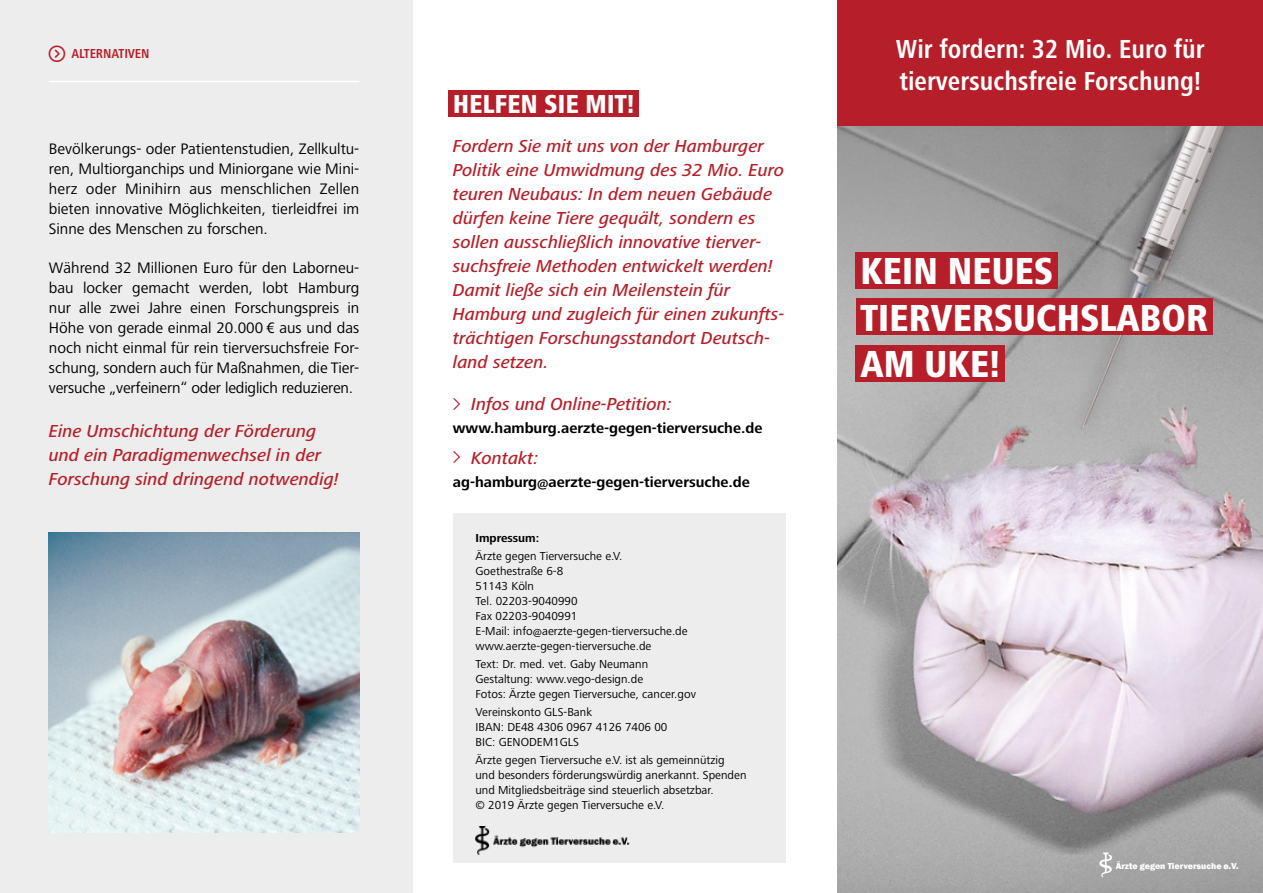
<style>
.page{position:relative;width:1263px;height:893px;background:#fff}
.page>*{position:absolute;margin:0;border:0;box-sizing:border-box;transform-origin:0 0}
.t1{font:800 condensed 39px/46.5px "Frutiger Next LT";letter-spacing:-.01em;color:#fff}
.t2{font:700 condensed 27px/31.5px "Frutiger Next LT";color:#fff}
.t3{font:800 condensed 27px "Frutiger Next LT";letter-spacing:-.01em;color:#fff}
.t4{font:italic 500 18px/24px "Frutiger Next LT";color:#b61f29}
.t5{font:15.75px/20px "Frutiger Next LT";letter-spacing:-.005em;color:#000;text-align:justify}
.t6{font:700 15px "Frutiger Next LT";color:#000}
.t7{font:700 condensed 13.5px "Frutiger Next LT";letter-spacing:-.01em;color:#b61f29}
.t8{font:12px/15px "Frutiger Next LT";color:#000}
.t9{font:700 12px "Frutiger Next LT";color:#000}
.t10{font:800 8.85px "Franklin Gothic";color:#fff}
</style>
<div class="page">
<div style="left:838px;top:0;width:425px;height:131px;background:#b61f29"></div>
<div style="left:0;top:0;width:412px;height:893px;background:#ededed"></div>
<img style="left:838px;top:126px;width:425px;height:767px">
<div style="left:454px;top:513px;width:332px;height:350px;background:#ededed"></div>
<div style="left:856px;top:252px;width:202px;height:36px;background:#b61f29"></div>
<div style="left:856px;top:299px;width:357px;height:36px;background:#b61f29"></div>
<div style="left:856px;top:345px;width:149px;height:36px;background:#b61f29"></div>
<svg style="left:1099px;top:852px;width:13px;height:25px"></svg>
<div style="left:449px;top:90px;width:190px;height:27px;background:#b61f29"></div>
<img style="left:476px;top:827px;width:154px;height:27px">
<img style="left:49px;top:533px;width:310px;height:299px">
<hr style="left:49px;top:81px;width:310px;height:1px;background:#fff">
<p class="t7" style="left:49px;top:46px;width:102px">◆ ALTERNATIVEN</p>
<h3 class="t5" style="left:49px;top:139px;width:312px">Bevölkerungs- oder Patientenstudien, Zellkultu&shy;ren, Multiorganchips und Miniorgane wie Mini&shy;herz oder Minihirn aus menschlichen Zellen bieten innovative Möglichkeiten, tierleidfrei im Sinne des Menschen zu forschen.</h3>
<p class="t5" style="left:49px;top:258px;width:312px">Während 32 Millionen Euro für den Laborneu&shy;bau locker gemacht werden, lobt Hamburg nur alle zwei Jahre einen Forschungspreis in Höhe von gerade einmal 20.000 € aus und das noch nicht einmal für rein tierversuchsfreie For&shy;schung, sondern auch für Maßnahmen, die Tier&shy;versuche „verfeinern“ oder lediglich reduzieren.</p>
<h3 class="t4" style="left:49px;top:419px;width:291px">Eine Umschichtung der Förderung und ein Paradigmenwechsel in der<br>Forschung sind dringend notwendig!</h3>
<h2 class="t3" style="left:453px;top:89px;width:183px">HELFEN SIE MIT!</h2>
<p class="t4" style="left:453px;top:134px;width:333px">Fordern Sie mit uns von der Hamburger Politik eine Umwidmung des 32 Mio. Euro teuren Neubaus: In dem neuen Gebäude dürfen keine Tiere gequält, sondern es sollen ausschließlich innovative tierver&shy;suchsfreie Methoden entwickelt werden!<br>Damit ließe sich ein Meilenstein für Hamburg und zugleich für einen zukunfts&shy;trächtigen Forschungsstandort Deutsch&shy;land setzen.</p>
<h3 class="t4" style="left:471px;top:392px;width:202px">Infos und Online-Petition:</h3>
<p class="t6" style="left:453px;top:419px;width:311px">www.hamburg.aerzte-gegen-tierversuche.de</p>
<h3 class="t4" style="left:471px;top:446px;width:69px">Kontakt:</h3>
<p class="t6" style="left:453px;top:473px;width:298px">ag-hamburg@aerzte-gegen-tierversuche.de</p>
<p class="t9" style="left:476px;top:531px;width:65px">Impressum:</p>
<p class="t8" style="left:476px;top:548px;width:214px">Ärzte gegen Tierversuche e.V.<br>Goethestraße 6-8<br>51143 Köln<br>Tel. 02203-9040990<br>Fax 02203-9040991<br>E-Mail: info@aerzte-gegen-tierversuche.de www.aerzte-gegen-tierversuche.de</p>
<p class="t8" style="left:476px;top:656px;width:222px">Text: Dr. med. vet. Gaby Neumann<br>Gestaltung: www.vego-design.de<br>Fotos: Ärzte gegen Tierversuche, cancer.gov</p>
<p class="t8" style="left:476px;top:704px;width:193px">Vereinskonto GLS-Bank<br>IBAN: DE48 4306 0967 4126 7406 00<br>BIC: GENODEM1GLS</p>
<p class="t8" style="left:476px;top:752px;width:272px">Ärzte gegen Tierversuche e.V. ist als gemeinnützig und besonders förderungswürdig anerkannt. Spenden und Mitgliedsbeiträge sind steuerlich absetzbar.<br>© 2019 Ärzte gegen Tierversuche e.V.</p>
<h2 class="t2" style="left:896px;top:33px;width:310px">Wir fordern: 32 Mio. Euro für tierversuchsfreie Forschung!</h2>
<h1 class="t1" style="left:860px;top:248px;width:349px">KEIN NEUES<br>TIERVERSUCHSLABOR<br>AM UKE!</h1>
<p class="t10" style="left:1116px;top:860px;width:124px">Ärzte gegen Tierversuche e.V.</p>
</div>
